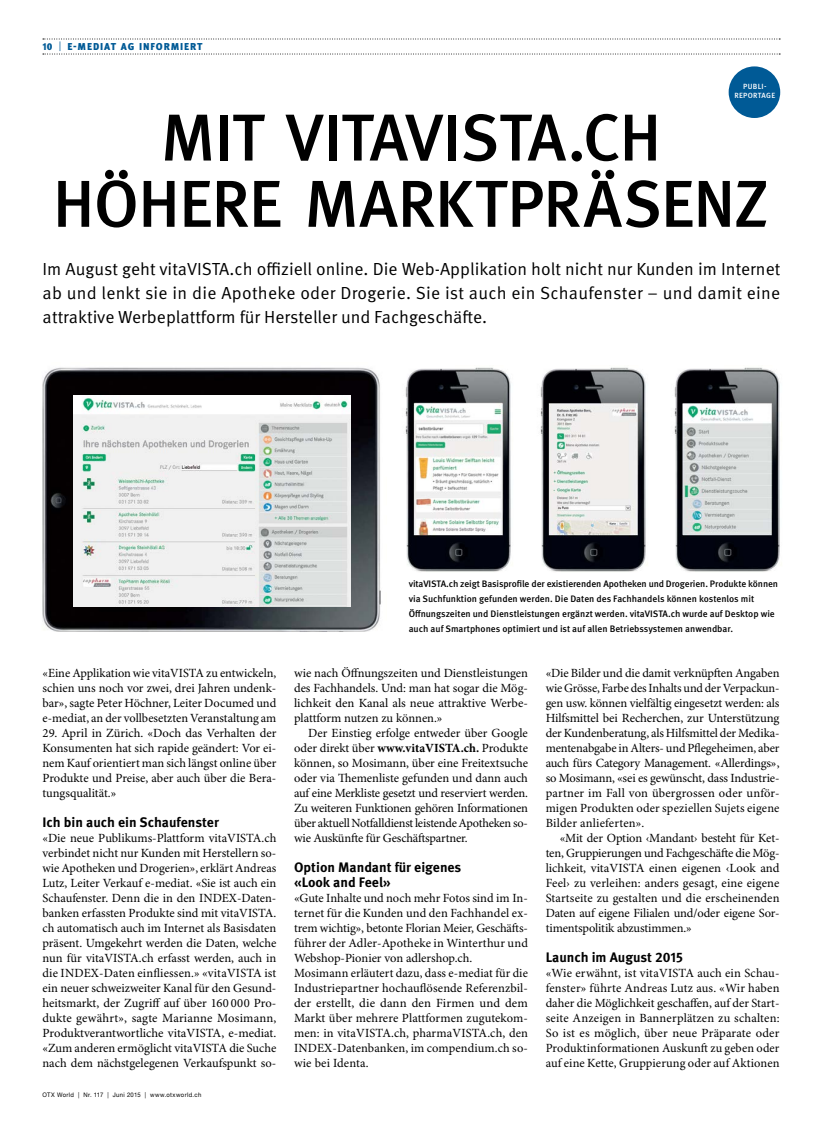
<style>
.page{position:relative;width:815px;height:1134px;background:#fff}
.page>*{position:absolute;margin:0;border:0;box-sizing:border-box;transform-origin:0 0}
.t1{font:500 66.25px/66.2px "Meta OT";letter-spacing:-.02em;color:#000;text-align:center}
.t2{font:17.5px/23.8px "Meta OT Norm";color:#000;text-align:justify}
.t3{font:700 13.75px/15px "Meta OT";color:#000}
.t4{font:12.5px/15px "Minion Pro";color:#000;text-align:justify}
.t5{font:900 10px "Meta OT";letter-spacing:.085em;color:#005a96}
.t6{font:500 9.38px/15px "Meta OT";letter-spacing:-.005em;color:#000}
.t7{font:500 7.5px/9px "Meta OT";letter-spacing:.04em;color:#fff;text-align:center}
.t8{font:6.25px "Helvetica Neue LT Pro";letter-spacing:.06em;color:#000;scale:.95 1}
.s1{font-family:"Meta OT Norm";font-weight:400}
.s2{font-weight:700}
</style>
<div class="page">
<svg style="left:43px;top:54px;width:737px;height:1px"></svg>
<svg style="left:43px;top:39px;width:737px;height:1px"></svg>
<div style="left:729px;top:66px;width:51px;height:52px;background:#005a96;border-radius:50%"></div>
<div style="left:22px;top:79px;width:777px;height:184px;background:#fff"></div>
<img style="left:405px;top:367px;width:106px;height:205px">
<img style="left:42px;top:367px;width:339px;height:265px">
<img style="left:74px;top:396px;width:276px;height:210px">
<img style="left:540px;top:367px;width:106px;height:205px">
<img style="left:674px;top:367px;width:106px;height:205px">
<p class="t5" style="left:43px;top:41px;width:20px">10 <span class="s1">|</span></p>
<p class="t5" style="left:67px;top:41px;width:137px">E-MEDIAT AG INFORMIERT</p>
<p class="t7" style="left:734px;top:82px;width:42px">PUBLI-<br>REPORTAGE</p>
<h1 class="t1" style="left:53px;top:107px;width:718px">MIT VITAVISTA.CH<br>HÖHERE MARKTPRÄSENZ</h1>
<p class="t2" style="left:43px;top:258px;width:739px">Im August geht vitaVISTA.ch offiziell online. Die Web-Applikation holt nicht nur Kunden im Internet ab und lenkt sie in die Apotheke oder Drogerie. Sie ist auch ein Schaufenster – und damit eine attraktive Werbeplattform für Hersteller und Fachgeschäfte.</p>
<p class="t4" style="left:43px;top:666px;width:235px">«Eine Applikation wie vitaVISTA zu entwickeln, schien uns noch vor zwei, drei Jahren undenk&shy;bar», sagte Peter Höchner, Leiter Documed und e-mediat, an der vollbesetzten Veranstaltung am</p>
<p class="t4" style="left:43px;top:726px;width:235px">29. April in Zürich. «Doch das Verhalten der Konsumenten hat sich rapide geändert: Vor ei&shy;nem Kauf orientiert man sich längst online über Produkte und Preise, aber auch über die Bera&shy;tungsqualität.»</p>
<p class="t3" style="left:43px;top:815px;width:178px">Ich bin auch ein Schaufenster</p>
<p class="t4" style="left:43px;top:831px;width:235px">«Die neue Publikums-Plattform vitaVISTA.ch verbindet nicht nur Kunden mit Herstellern so&shy;wie Apotheken und Drogerien», erklärt Andreas Lutz, Leiter Verkauf e-mediat. «Sie ist auch ein Schaufenster. Denn die in den INDEX-Daten&shy;banken erfassten Produkte sind mit vitaVISTA. ch automatisch auch im Internet als Basisdaten präsent. Umgekehrt werden die Daten, welche nun für vitaVISTA.ch erfasst werden, auch in die INDEX-Daten einfliessen.» «vitaVISTA ist ein neuer schweizweiter Kanal für den Gesund&shy;heitsmarkt, der Zugriff auf über 160 000 Pro&shy;dukte gewährt», sagte Marianne Mosimann, Produktverantwortliche vitaVISTA, e-mediat. «Zum anderen ermöglicht vitaVISTA die Suche nach dem nächstgelegenen Verkaufspunkt so-</p>
<p class="t8" style="left:43px;top:1091px;width:169px">OTX World | Nr. 117 | Juni 2015 | www.otxworld.ch</p>
<p class="t6" style="left:409px;top:576px;width:371px">vitaVISTA.ch zeigt Basisprofile der existierenden Apotheken und Drogerien. Produkte können via Suchfunktion gefunden werden. Die Daten des Fachhandels können kostenlos mit Öffnungszeiten und Dienstleistungen ergänzt werden. vitaVISTA.ch wurde auf Desktop wie auch auf Smartphones optimiert und ist auf allen Betriebssystemen anwendbar.</p>
<p class="t4" style="left:294px;top:666px;width:235px">wie nach Öffnungszeiten und Dienstleistungen des Fachhandels. Und: man hat sogar die Mög&shy;lichkeit den Kanal als neue attraktive Werbe&shy;plattform nutzen zu können.»</p>
<p class="t4" style="left:294px;top:726px;width:235px;text-indent:14px">Der Einstieg erfolge entweder über Google oder direkt über <span class="s2">www.vitaVISTA.ch.</span> Produkte können, so Mosimann, über eine Freitextsuche oder via Themenliste gefunden und dann auch auf eine Merkliste gesetzt und reserviert werden.<br>Zu weiteren Funktionen gehören Informationen über aktuell Notfalldienst leistende Apotheken so&shy;wie Auskünfte für Geschäftspartner.</p>
<p class="t3" style="left:294px;top:860px;width:169px">Option Mandant für eigenes «Look and Feel»</p>
<p class="t4" style="left:294px;top:891px;width:235px;text-align:left">«Gute Inhalte und noch mehr Fotos sind im In&shy;ternet für die Kunden und den Fachhandel ex&shy;trem wichtig», betonte Florian Meier, Geschäfts&shy;führer der Adler-Apotheke in Winterthur und Webshop-Pionier von adlershop.ch.<br>Mosimann erläutert dazu, dass e-mediat für die Industriepartner hochauflösende Referenzbil&shy;der erstellt, die dann den Firmen und dem Markt über mehrere Plattformen zugutekom&shy;men: in vitaVISTA.ch, pharmaVISTA.ch, den INDEX-Datenbanken, im compendium.ch so&shy;wie bei Identa.</p>
<p class="t4" style="left:546px;top:666px;width:235px">«Die Bilder und die damit verknüpften Angaben wie Grösse, Farbe des Inhalts und der Verpackun&shy;gen usw. können vielfältig eingesetzt werden: als Hilfsmittel bei Recherchen, zur Unterstützung der Kundenberatung, als Hilfsmittel der Medika&shy;mentenabgabe in Alters- und Pflegeheimen, aber auch fürs Category Management. «Allerdings», so Mosimann, «sei es gewünscht, dass Industrie&shy;partner im Fall von übergrossen oder unför&shy;migen Produkten oder speziellen Sujets eigene Bilder anlieferten».</p>
<p class="t4" style="left:546px;top:831px;width:235px;text-indent:14px">«Mit der Option ‹Mandant› besteht für Ket&shy;ten, Gruppierungen und Fachgeschäfte die Mög&shy;lichkeit, vitaVISTA einen eigenen ‹Look and Feel› zu verleihen: anders gesagt, eine eigene Startseite zu gestalten und die erscheinenden Daten auf eigene Filialen und/oder eigene Sor&shy;timentspolitik abzustimmen.»</p>
<p class="t3" style="left:546px;top:950px;width:139px">Launch im August 2015</p>
<p class="t4" style="left:546px;top:966px;width:235px">«Wie erwähnt, ist vitaVISTA auch ein Schau&shy;fenster» führte Andreas Lutz aus. «Wir haben daher die Möglichkeit geschaffen, auf der Start&shy;seite Anzeigen in Bannerplätzen zu schalten:<br>So ist es möglich, über neue Präparate oder Produktinformationen Auskunft zu geben oder auf eine Kette, Gruppierung oder auf Aktionen</p>
</div>
